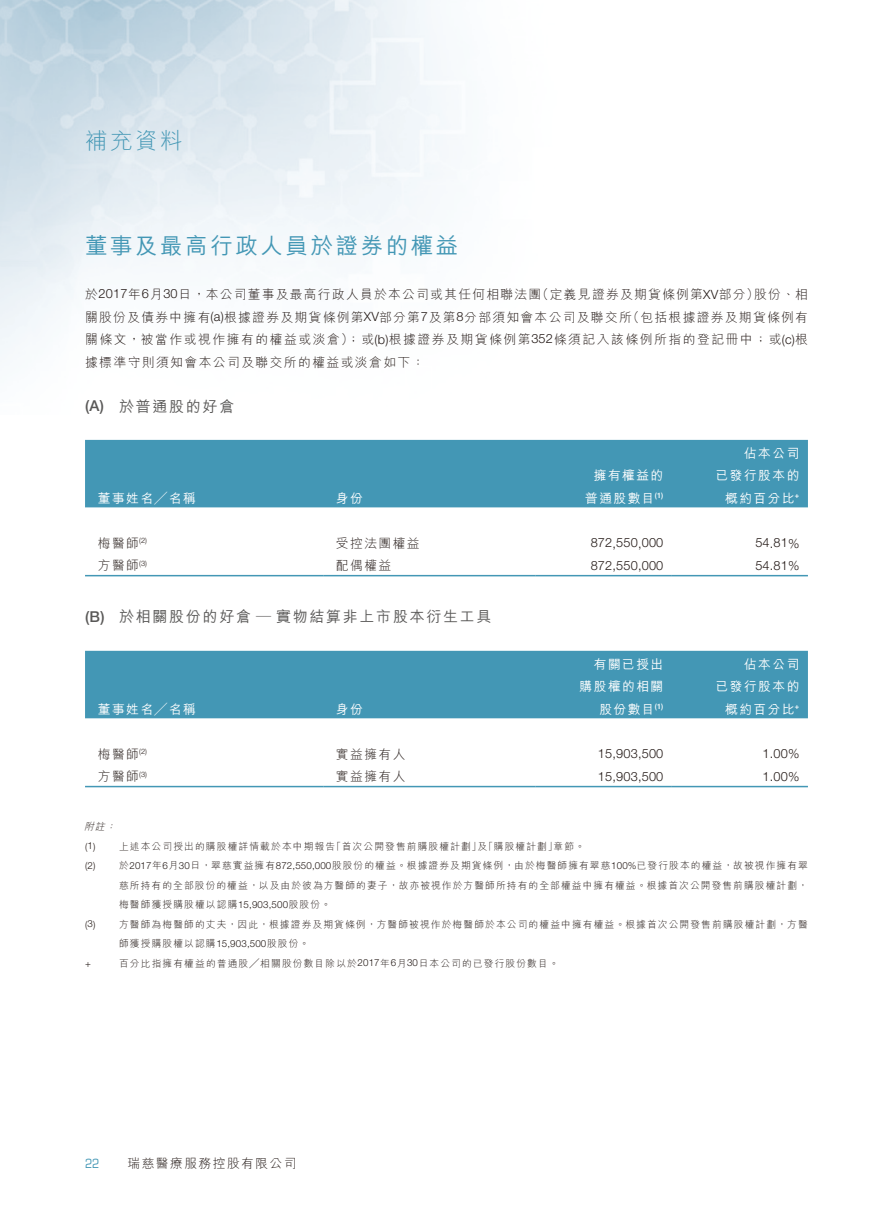
<style>
.page{position:relative;width:893px;height:1212px;background:#fff}
.page>*{position:absolute;margin:0;border:0;box-sizing:border-box;transform-origin:0 0}
.t1{font:500 22.5px "M Hei HK";letter-spacing:.115em;color:#4397b5}
.t2{font:300 22.5px "M Hei HK";color:#4397b5}
.t3{font:500 15px "M Hei HK";letter-spacing:.115em;color:#595857}
.t4{font:300 12.75px/22.5px "M Hei HK";letter-spacing:.115em;color:#231916;text-align:justify}
.t5{font:500 12.75px/22.5px "M Hei HK";letter-spacing:.115em;color:#fff;text-align:right}
.t6{font:300 12.75px "Helvetica Neue";letter-spacing:.015em;color:#231916}
.t7{font:condensed 12.75px "Eurostile";color:#4397b5}
.t8{font:300 9.75px/19.5px "M Hei HK";letter-spacing:.115em;color:#231916;text-align:justify}
.t9{font:300 9.75px "Helvetica Neue";color:#231916}
.t10{font:italic 300 9.75px "M Hei HK";color:#231916}
.s1{font-family:"Helvetica Neue"}
</style>
<div class="page">
<div style="left:85px;top:440px;width:723px;height:67px;background:#4397b5"></div>
<hr style="left:85px;top:575px;width:238px;height:1px;background:#4397b5">
<hr style="left:323px;top:575px;width:213px;height:1px;background:#4397b5">
<hr style="left:536px;top:575px;width:136px;height:1px;background:#4397b5">
<hr style="left:672px;top:575px;width:136px;height:1px;background:#4397b5">
<div style="left:85px;top:651px;width:723px;height:67px;background:#4397b5"></div>
<hr style="left:85px;top:786px;width:238px;height:1px;background:#4397b5">
<hr style="left:323px;top:786px;width:213px;height:1px;background:#4397b5">
<hr style="left:536px;top:786px;width:136px;height:1px;background:#4397b5">
<hr style="left:672px;top:786px;width:136px;height:1px;background:#4397b5">
<h1 class="t2" style="left:85px;top:125px;width:99px">補充資料</h1>
<h1 class="t1" style="left:85px;top:229px;width:375px">董事及最高行政人員於證券的權益</h1>
<h3 class="t4" style="left:85px;top:283px;width:724px">於<span class="s1">2017</span>年<span class="s1">6</span>月<span class="s1">30</span>日，本公司董事及最高行政人員於本公司或其任何相聯法團（定義見證券及期貨條例第<span class="s1">XV</span>部分）股份、相關股份及債券中擁有<span class="s1">(a)</span>根據證券及期貨條例第<span class="s1">XV</span>部分第<span class="s1">7</span>及第<span class="s1">8</span>分部須知會本公司及聯交所（包括根據證券及期貨條例有關條文，被當作或視作擁有的權益或淡倉）；或<span class="s1">(b)</span>根據證券及期貨條例第<span class="s1">352</span>條須記入該條例所指的登記冊中；或<span class="s1">(c)</span>根據標準守則須知會本公司及聯交所的權益或淡倉如下：</h3>
<h2 class="t3" style="left:85px;top:395px;width:151px"><span class="s1">(A)</span> 於普通股的好倉</h2>
<h3 class="t5" style="left:98px;top:486px;width:99px">董事姓名╱名稱</h3>
<h3 class="t5" style="left:336px;top:486px;width:28px">身份</h3>
<h3 class="t5" style="left:585px;top:463px;width:80px">擁有權益的普通股數目<sup>(1)</sup></h3>
<h3 class="t5" style="left:716px;top:441px;width:85px">佔本公司<br>已發行股本的概約百分比<sup>+</sup></h3>
<h3 class="t4" style="left:98px;top:531px;width:51px">梅醫師<sup>(2)</sup></h3>
<h3 class="t4" style="left:336px;top:531px;width:85px">受控法團權益</h3>
<h3 class="t6" style="left:591px;top:535px;width:74px">872,550,000</h3>
<h3 class="t6" style="left:755px;top:535px;width:46px">54.81%</h3>
<h3 class="t4" style="left:98px;top:554px;width:51px">方醫師<sup>(3)</sup></h3>
<h3 class="t4" style="left:336px;top:554px;width:57px">配偶權益</h3>
<h3 class="t6" style="left:591px;top:557px;width:74px">872,550,000</h3>
<h3 class="t6" style="left:755px;top:557px;width:46px">54.81%</h3>
<h2 class="t3" style="left:85px;top:606px;width:408px"><span class="s1">(B)</span> 於相關股份的好倉 — 實物結算非上市股本衍生工具</h2>
<h3 class="t5" style="left:98px;top:697px;width:99px">董事姓名╱名稱</h3>
<h3 class="t5" style="left:336px;top:697px;width:28px">身份</h3>
<h3 class="t5" style="left:580px;top:652px;width:85px">有關已授出購股權的相關股份數目<sup>(1)</sup></h3>
<h3 class="t5" style="left:716px;top:652px;width:85px">佔本公司<br>已發行股本的概約百分比<sup>+</sup></h3>
<h3 class="t4" style="left:98px;top:742px;width:51px">梅醫師<sup>(2)</sup></h3>
<h3 class="t4" style="left:336px;top:742px;width:71px">實益擁有人</h3>
<h3 class="t6" style="left:598px;top:746px;width:67px">15,903,500</h3>
<h3 class="t6" style="left:763px;top:746px;width:38px">1.00%</h3>
<h3 class="t4" style="left:98px;top:765px;width:51px">方醫師<sup>(3)</sup></h3>
<h3 class="t4" style="left:336px;top:765px;width:71px">實益擁有人</h3>
<h3 class="t6" style="left:598px;top:768px;width:67px">15,903,500</h3>
<h3 class="t6" style="left:763px;top:768px;width:38px">1.00%</h3>
<p class="t10" style="left:84px;top:820px;width:36px">附註：</p>
<p class="t9" style="left:85px;top:840px;width:12px">(1)</p>
<p class="t8" style="left:119px;top:836px;width:467px">上述本公司授出的購股權詳情載於本中期報告「首次公開發售前購股權計劃」及「購股權計劃」章節。</p>
<p class="t9" style="left:85px;top:860px;width:12px">(2)</p>
<p class="t8" style="left:119px;top:856px;width:690px">於<span class="s1">2017</span>年<span class="s1">6</span>月<span class="s1">30</span>日，翠慈實益擁有<span class="s1">872,550,000</span>股股份的權益。根據證券及期貨條例，由於梅醫師擁有翠慈<span class="s1">100%</span>已發行股本的權益，故被視作擁有翠慈所持有的全部股份的權益，以及由於彼為方醫師的妻子，故亦被視作於方醫師所持有的全部權益中擁有權益。根據首次公開發售前購股權計劃，梅醫師獲授購股權以認購<span class="s1">15,903,500</span>股股份。</p>
<p class="t9" style="left:85px;top:918px;width:12px">(3)</p>
<p class="t8" style="left:119px;top:914px;width:690px">方醫師為梅醫師的丈夫，因此，根據證券及期貨條例，方醫師被視作於梅醫師於本公司的權益中擁有權益。根據首次公開發售前購股權計劃，方醫師獲授購股權以認購<span class="s1">15,903,500</span>股股份。</p>
<p class="t9" style="left:85px;top:957px;width:7px">+</p>
<p class="t8" style="left:119px;top:953px;width:441px">百分比指擁有權益的普通股╱相關股份數目除以於<span class="s1">2017</span>年<span class="s1">6</span>月<span class="s1">30</span>日本公司的已發行股份數目。</p>
<h3 class="t7" style="left:85px;top:1155px;width:16px">22</h3>
<h3 class="t4" style="left:128px;top:1152px;width:170px">瑞慈醫療服務控股有限公司</h3>
</div>
